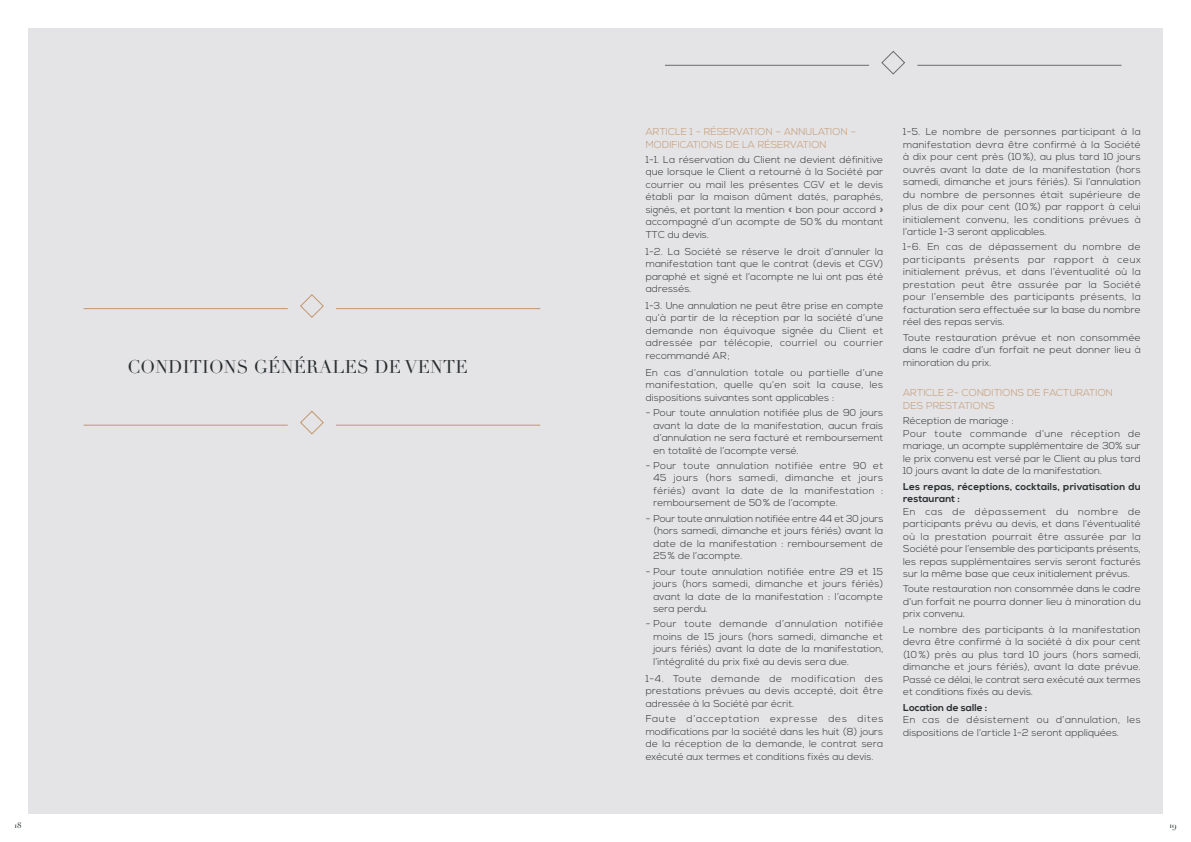
<style>
.page{position:relative;width:1191px;height:842px;background:#fff}
.page>*{position:absolute;margin:0;border:0;box-sizing:border-box;transform-origin:0 0}
.t1{font:18px "Didot";letter-spacing:.01em;color:#292f30}
.t2{font:300 10px/12.5px "Nexa";letter-spacing:.01em;color:#292f30;text-align:justify}
.t3{font:300 10px/12.5px "Nexa";letter-spacing:.01em;color:#c2976f}
.t4{font:700 10px/12.5px "Nexa";letter-spacing:.02em;color:#292f30}
.t5{font:8px "Didot";color:#292f30}
</style>
<div class="page">
<div style="left:28px;top:28px;width:1134px;height:786px;background:#e4e3e5"></div>
<hr style="left:84px;top:308px;width:204px;height:1px;background:#c2976f">
<hr style="left:336px;top:308px;width:204px;height:1px;background:#c2976f">
<svg style="left:300px;top:294px;width:24px;height:24px"></svg>
<hr style="left:84px;top:425px;width:204px;height:1px;background:#c2976f">
<hr style="left:336px;top:425px;width:204px;height:1px;background:#c2976f">
<svg style="left:300px;top:410px;width:24px;height:25px"></svg>
<hr style="left:665px;top:65px;width:204px;height:1px;background:#6b6b6e">
<hr style="left:917px;top:65px;width:204px;height:1px;background:#6b6b6e">
<svg style="left:881px;top:51px;width:24px;height:24px"></svg>
<h1 class="t1" style="left:128px;top:356px;width:342px">CONDITIONS GÉNÉRALES DE VENTE</h1>
<p class="t3" style="left:645px;top:126px;width:212px">ARTICLE 1 - RÉSERVATION – ANNULATION –<br>MODIFICATIONS DE LA RÉSERVATION</p>
<p class="t2" style="left:645px;top:154px;width:239px">1-1. La réservation du Client ne devient définitive que lorsque le Client a retourné à la Société par courrier ou mail les présentes CGV et le devis établi par la maison dûment datés, paraphés, signés, et portant la mention « bon pour accord » accompagné d’un acompte de 50 % du montant TTC du devis.</p>
<p class="t2" style="left:645px;top:245px;width:239px">1-2. La Société se réserve le droit d’annuler la manifestation tant que le contrat (devis et CGV) paraphé et signé et l’acompte ne lui ont pas été adressés.</p>
<p class="t2" style="left:645px;top:300px;width:239px">1-3. Une annulation ne peut être prise en compte qu’à partir de la réception par la société d’une demande non équivoque signée du Client et adressée par télécopie, courriel ou courrier recommandé AR;</p>
<p class="t2" style="left:645px;top:366px;width:239px">En cas d’annulation totale ou partielle d’une manifestation, quelle qu’en soit la cause, les dispositions suivantes sont applicables :</p>
<p class="t2" style="left:653px;top:407px;width:231px;text-indent:-8px">- Pour toute annulation notifiée plus de 90 jours avant la date de la manifestation, aucun frais d’annulation ne sera facturé et remboursement en totalité de l’acompte versé.</p>
<p class="t2" style="left:653px;top:460px;width:231px;text-indent:-8px">- Pour toute annulation notifiée entre 90 et 45 jours (hors samedi, dimanche et jours fériés) avant la date de la manifestation : remboursement de 50 % de l’acompte.</p>
<p class="t2" style="left:653px;top:512px;width:231px;text-indent:-8px">- Pour toute annulation notifiée entre 44 et 30 jours (hors samedi, dimanche et jours fériés) avant la date de la manifestation : remboursement de 25 % de l’acompte.</p>
<p class="t2" style="left:653px;top:565px;width:231px;text-indent:-8px">- Pour toute annulation notifiée entre 29 et 15 jours (hors samedi, dimanche et jours fériés) avant la date de la manifestation : l’acompte sera perdu.</p>
<p class="t2" style="left:653px;top:618px;width:231px;text-indent:-8px">- Pour toute demande d’annulation notifiée moins de 15 jours (hors samedi, dimanche et jours fériés) avant la date de la manifestation, l’intégralité du prix fixé au devis sera due.</p>
<p class="t2" style="left:645px;top:672px;width:239px">1-4. Toute demande de modification des prestations prévues au devis accepté, doit être adressée à la Société par écrit.</p>
<p class="t2" style="left:645px;top:713px;width:239px">Faute d’acceptation expresse des dites modifications par la société dans les huit (8) jours de la réception de la demande, le contrat sera exécuté aux termes et conditions fixés au devis.</p>
<p class="t2" style="left:903px;top:126px;width:239px">1-5. Le nombre de personnes participant à la manifestation devra être confirmé à la Société à dix pour cent près (10 %), au plus tard 10 jours ouvrés avant la date de la manifestation (hors samedi, dimanche et jours fériés). Si l’annulation du nombre de personnes était supérieure de plus de dix pour cent (10 %) par rapport à celui initialement convenu, les conditions prévues à l’article 1-3 seront applicables.</p>
<p class="t2" style="left:903px;top:241px;width:239px">1-6. En cas de dépassement du nombre de participants présents par rapport à ceux initialement prévus, et dans l’éventualité où la prestation peut être assurée par la Société pour l’ensemble des participants présents, la facturation sera effectuée sur la base du nombre réel des repas servis.</p>
<p class="t2" style="left:903px;top:331px;width:239px">Toute restauration prévue et non consommée dans le cadre d’un forfait ne peut donner lieu à minoration du prix.</p>
<p class="t3" style="left:903px;top:387px;width:211px">ARTICLE 2- CONDITIONS DE FACTURATION<br>DES PRESTATIONS</p>
<p class="t2" style="left:903px;top:415px;width:239px;text-align:left">Réception de mariage :<br>Pour toute commande d’une réception de mariage, un acompte supplémentaire de 30% sur le prix convenu est versé par le Client au plus tard 10 jours avant la date de la manifestation.</p>
<p class="t4" style="left:903px;top:480px;width:239px">Les repas, réceptions, cocktails, privatisation du restaurant :</p>
<p class="t2" style="left:903px;top:505px;width:239px">En cas de dépassement du nombre de participants prévu au devis, et dans l’éventualité où la prestation pourrait être assurée par la Société pour l’ensemble des participants présents, les repas supplémentaires servis seront facturés sur la même base que ceux initialement prévus.</p>
<p class="t2" style="left:903px;top:583px;width:239px">Toute restauration non consommée dans le cadre d’un forfait ne pourra donner lieu à minoration du prix convenu.</p>
<p class="t2" style="left:903px;top:624px;width:239px">Le nombre des participants à la manifestation devra être confirmé à la société à dix pour cent (10 %) près au plus tard 10 jours (hors samedi, dimanche et jours fériés), avant la date prévue.<br>Passé ce délai, le contrat sera exécuté aux termes et conditions fixés au devis.</p>
<p class="t4" style="left:903px;top:701px;width:86px">Location de salle :</p>
<p class="t2" style="left:903px;top:714px;width:239px">En cas de désistement ou d’annulation, les dispositions de l’article 1-2 seront appliquées.</p>
<p class="t5" style="left:14px;top:820px;width:9px">18</p>
<p class="t5" style="left:1169px;top:820px;width:9px">19</p>
</div>
